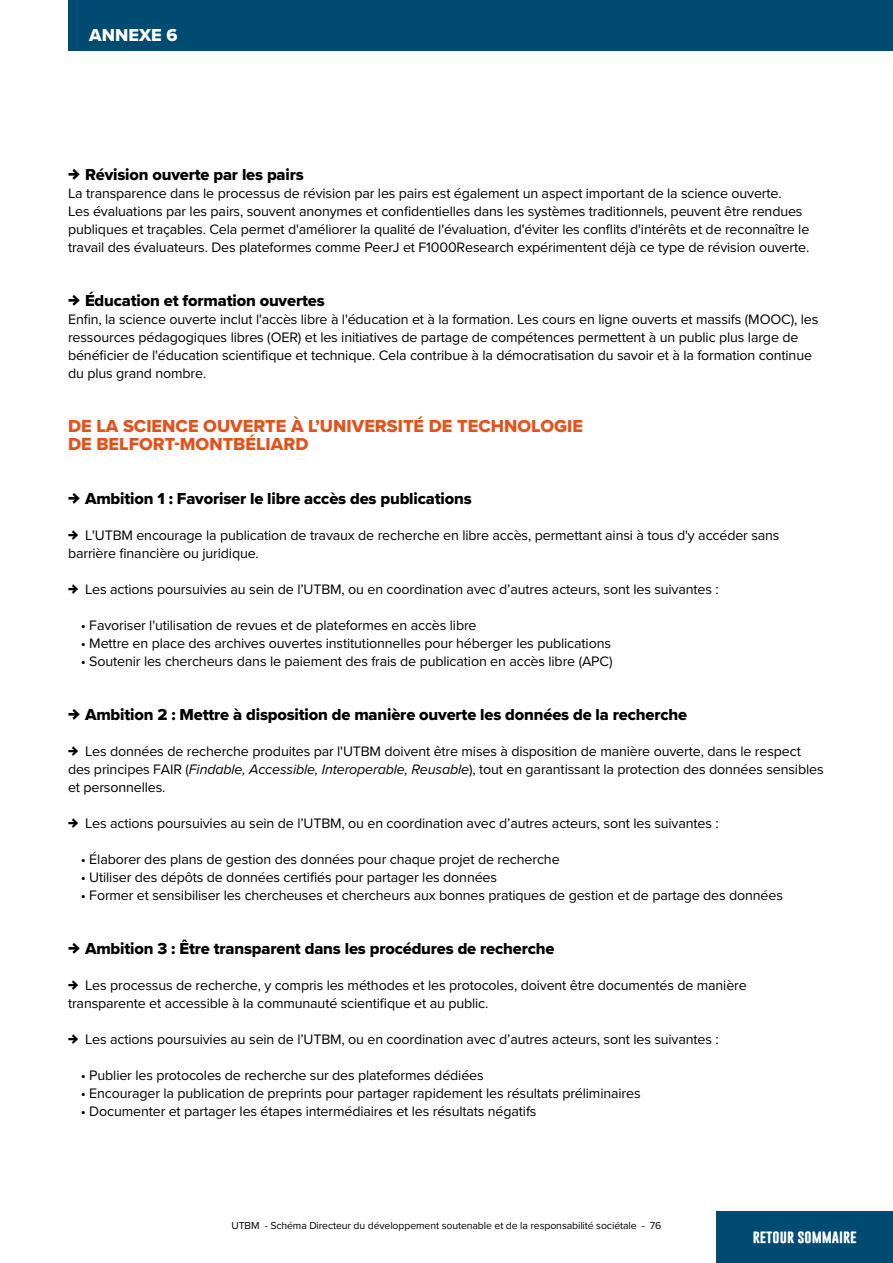
<style>
.page{position:relative;width:893px;height:1263px;background:#fff}
.page>*{position:absolute;margin:0;border:0;box-sizing:border-box;transform-origin:0 0}
.t1{font:18px/18px "Proxima Nova Extrabld";color:#e2531b}
.t2{font:18px "Proxima Nova Extrabld";color:#fff}
.t3{font:16.5px "Proxima Nova Extrabld";letter-spacing:-.01em;color:#000}
.t4{font:14.25px/18px "Proxima Nova";letter-spacing:-.01em;color:#000}
.t5{font:700 13.5px "Gobold";color:#fff}
.t6{font:10.5px "Proxima Nova";letter-spacing:-.01em;color:#000}
.s1{font-style:italic}
</style>
<div class="page">
<div style="left:68px;top:0;width:825px;height:51px;background:#004b72"></div>
<div style="left:716px;top:1212px;width:177px;height:51px;background:#004b72"></div>
<h4 class="t2" style="left:89px;top:21px;width:90px">ANNEXE 6</h4>
<p class="t3" style="left:85px;top:162px;width:220px">Révision ouverte par les pairs</p>
<p class="t4" style="left:68px;top:184px;width:743px">La transparence dans le processus de révision par les pairs est également un aspect important de la science ouverte.<br>Les évaluations par les pairs, souvent anonymes et confdentielles dans les systèmes traditionnels, peuvent être rendues publiques et traçables. Cela permet d'améliorer la qualité de l'évaluation, d'éviter les confits d'intérêts et de reconnaître le travail des évaluateurs. Des plateformes comme PeerJ et F1000Research expérimentent déjà ce type de révision ouverte.</p>
<p class="t3" style="left:85px;top:288px;width:241px">Éducation et formation ouvertes</p>
<p class="t4" style="left:68px;top:310px;width:752px">Enfn, la science ouverte inclut l'accès libre à l'éducation et à la formation. Les cours en ligne ouverts et massifs (MOOC), les ressources pédagogiques libres (OER) et les initiatives de partage de compétences permettent à un public plus large de bénéfcier de l'éducation scientifque et technique. Cela contribue à la démocratisation du savoir et à la formation continue du plus grand nombre.</p>
<h4 class="t1" style="left:68px;top:417px;width:516px">DE LA SCIENCE OUVERTE À L’UNIVERSITÉ DE TECHNOLOGIE<br>DE BELFORT-MONTBÉLIARD</h4>
<p class="t3" style="left:85px;top:486px;width:388px">Ambition 1 : Favoriser le libre accès des publications</p>
<p class="t4" style="left:68px;top:526px;width:713px;text-indent:17px">L'UTBM encourage la publication de travaux de recherche en libre accès, permettant ainsi à tous d'y accéder sans barrière fnancière ou juridique.</p>
<p class="t4" style="left:85px;top:580px;width:635px">Les actions poursuivies au sein de l’UTBM, ou en coordination avec d’autres acteurs, sont les suivantes :</p>
<p class="t4" style="left:81px;top:616px;width:397px">• Favoriser l'utilisation de revues et de plateformes en accès libre</p>
<p class="t4" style="left:81px;top:634px;width:532px">• Mettre en place des archives ouvertes institutionnelles pour héberger les publications</p>
<p class="t4" style="left:81px;top:652px;width:533px">• Soutenir les chercheurs dans le paiement des frais de publication en accès libre (APC)</p>
<p class="t3" style="left:85px;top:702px;width:604px">Ambition 2 : Mettre à disposition de manière ouverte les données de la recherche</p>
<p class="t4" style="left:68px;top:742px;width:757px;text-indent:17px">Les données de recherche produites par l'UTBM doivent être mises à disposition de manière ouverte, dans le respect des principes FAIR (<span class="s1">Findable, Accessible, Interoperable, Reusable</span>), tout en garantissant la protection des données sensibles et personnelles.</p>
<p class="t4" style="left:85px;top:814px;width:635px">Les actions poursuivies au sein de l’UTBM, ou en coordination avec d’autres acteurs, sont les suivantes :</p>
<p class="t4" style="left:81px;top:850px;width:480px">• Élaborer des plans de gestion des données pour chaque projet de recherche</p>
<p class="t4" style="left:81px;top:868px;width:418px">• Utiliser des dépôts de données certifés pour partager les données</p>
<p class="t4" style="left:81px;top:886px;width:704px">• Former et sensibiliser les chercheuses et chercheurs aux bonnes pratiques de gestion et de partage des données</p>
<p class="t3" style="left:85px;top:936px;width:471px">Ambition 3 : Être transparent dans les procédures de recherche</p>
<p class="t4" style="left:68px;top:976px;width:680px;text-indent:17px">Les processus de recherche, y compris les méthodes et les protocoles, doivent être documentés de manière transparente et accessible à la communauté scientifque et au public.</p>
<p class="t4" style="left:85px;top:1030px;width:635px">Les actions poursuivies au sein de l’UTBM, ou en coordination avec d’autres acteurs, sont les suivantes :</p>
<p class="t4" style="left:81px;top:1066px;width:404px">• Publier les protocoles de recherche sur des plateformes dédiées</p>
<p class="t4" style="left:81px;top:1084px;width:561px">• Encourager la publication de preprints pour partager rapidement les résultats préliminaires</p>
<p class="t4" style="left:81px;top:1102px;width:457px">• Documenter et partager les étapes intermédiaires et les résultats négatifs</p>
<p class="t6" style="left:232px;top:1217px;width:431px">UTBM - Schéma Directeur du développement soutenable et de la responsabilité sociétale - 76</p>
<p class="t5" style="left:753px;top:1228px;width:105px">RETOUR SOMMAIRE</p>
</div>
